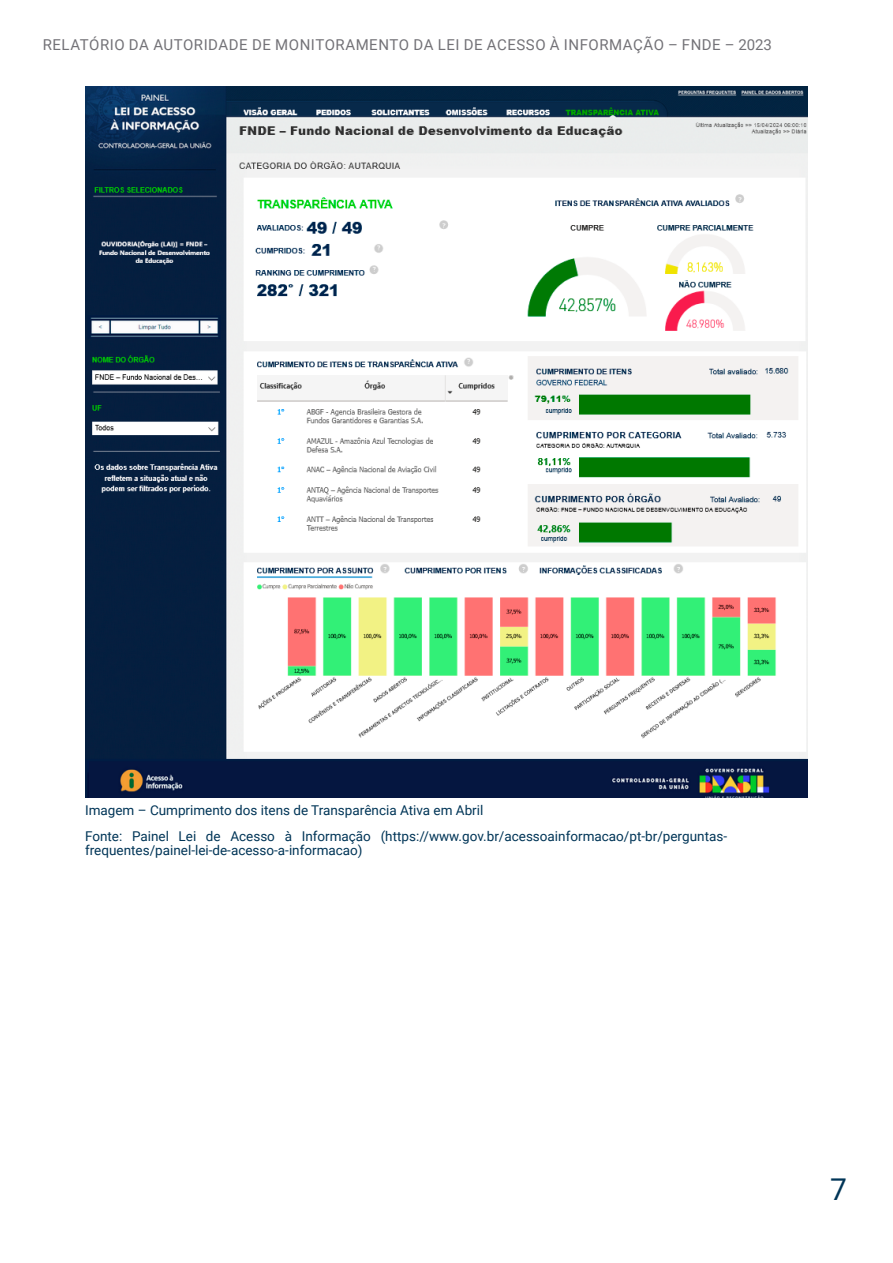
<style>
.page{position:relative;width:893px;height:1263px;background:#fff}
.page>*{position:absolute;margin:0;border:0;box-sizing:border-box;transform-origin:0 0}
.t1{font:30px "Roboto";color:#003557}
.t2{font:15px "Roboto";letter-spacing:.035em;color:#737277}
.t3{font:13.5px/26.2px "Roboto";color:#003557}
</style>
<div class="page">
<img style="left:85px;top:87px;width:723px;height:710px">
<p class="t2" style="left:43px;top:35px;width:731px">RELATÓRIO DA AUTORIDADE DE MONITORAMENTO DA LEI DE ACESSO À INFORMAÇÃO – FNDE – 2023</p>
<p class="t3" style="left:85px;top:796px;width:644px">Imagem – Cumprimento dos itens de Transparência Ativa em Abril<br>Fonte: Painel Lei de Acesso à Informação (https://www.gov.br/acessoainformacao/pt-br/perguntas-</p>
<p class="t3" style="left:85px;top:836px;width:279px">frequentes/painel-lei-de-acesso-a-informacao)</p>
<h1 class="t1" style="left:830px;top:1168px;width:18px">7</h1>
</div>
